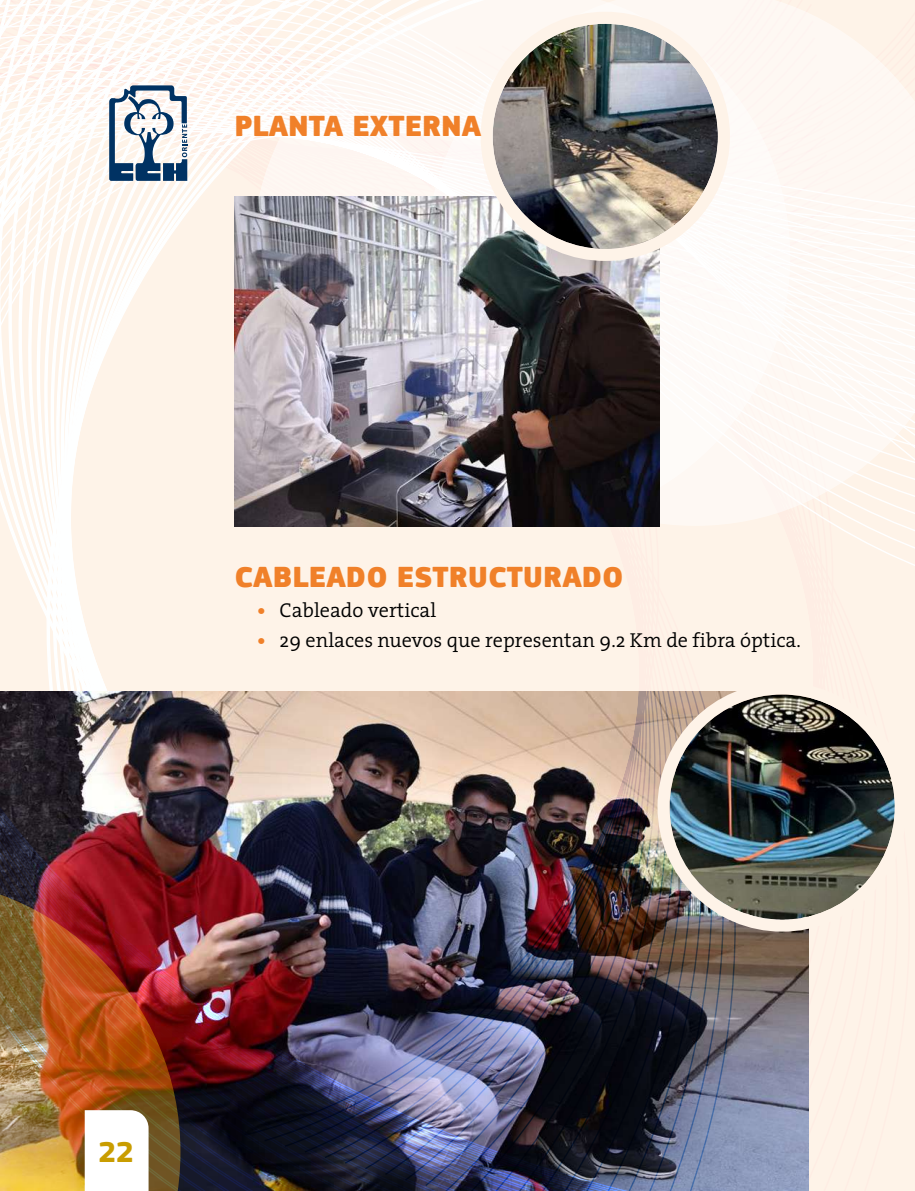
<style>
.page{position:relative;width:915px;height:1191px;background:#fff}
.page>*{position:absolute;margin:0;border:0;box-sizing:border-box;transform-origin:0 0}
.t1{font:900 30px "PF Square Sans Pro";color:#f08029}
.t2{font:700 30px "PF Square Sans Pro";color:#c99d00}
.t3{font:300 20.25px "The Serif";color:#000}
.s1{font-weight:700;color:#f08029}
</style>
<div class="page">
<div style="left:836px;top:817px;width:78px;height:374px;background:#fef3e8"></div>
<hr style="left:914px;top:276px;width:1px;height:915px;background:#fac395">
<svg style="left:836px;top:0;width:78px;height:817px"></svg>
<img style="left:0;top:0;width:836px;height:1191px">
<svg style="left:252px;top:0;width:538px;height:526px;fill:#fef8f3"></svg>
<img style="left:234px;top:196px;width:425px;height:330px">
<img style="left:492px;top:24px;width:225px;height:225px;border-radius:113px">
<div style="left:480px;top:12px;width:249px;height:249px;border:12px solid #fef3e8;border-radius:50%"></div>
<svg style="left:109px;top:85px;width:78px;height:96px"></svg>
<img style="left:669px;top:694px;width:225px;height:225px;border-radius:113px">
<div style="left:657px;top:682px;width:249px;height:249px;border:12px solid #fef3e8;border-radius:50%"></div>
<svg style="left:85px;top:1110px;width:63px;height:81px"></svg>
<h1 class="t1" style="left:234px;top:108px;width:248px">PLANTA EXTERNA</h1>
<h1 class="t1" style="left:234px;top:558px;width:390px">CABLEADO ESTRUCTURADO</h1>
<p class="t3" style="left:257px;top:593px;width:180px"><span class="s1">•</span> Cableado vertical</p>
<p class="t3" style="left:257px;top:623px;width:545px"><span class="s1">•</span> 29 enlaces nuevos que representan 9.2 Km de fibra óptica.</p>
<h1 class="t2" style="left:98px;top:1134px;width:37px">22</h1>
</div>
